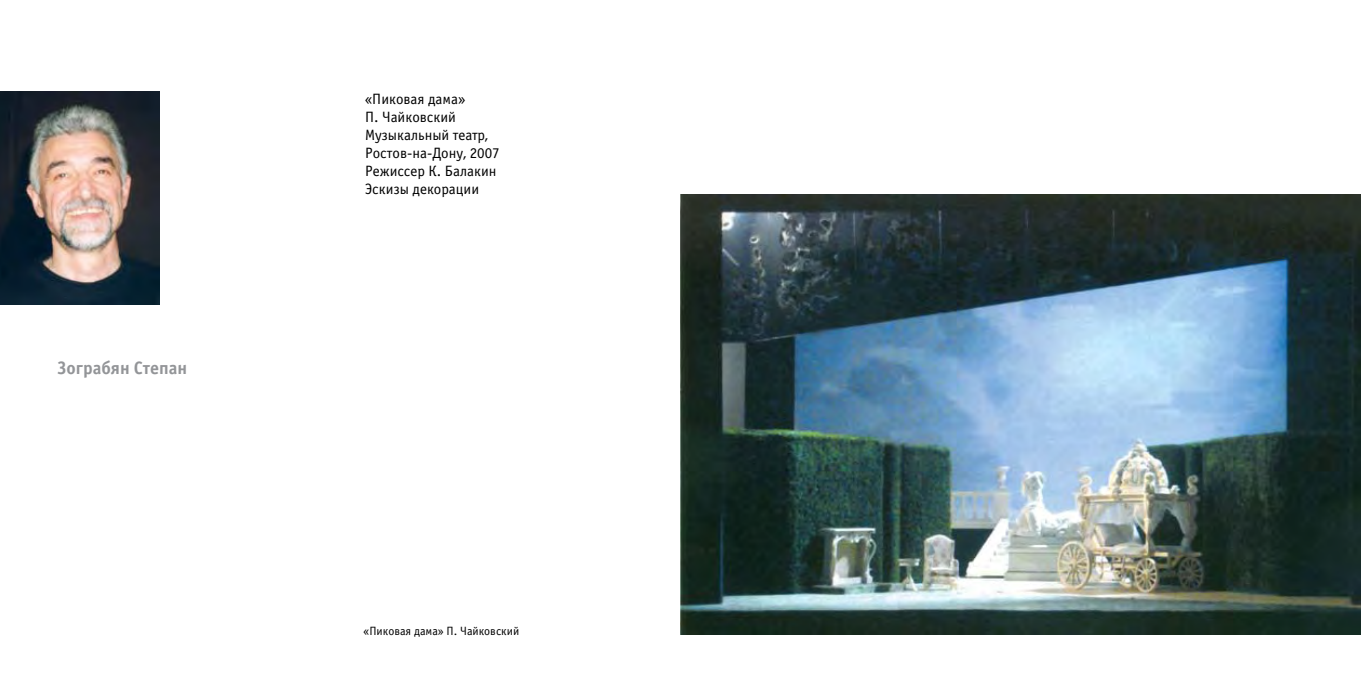
<style>
.page{position:relative;width:1361px;height:681px;background:#fff}
.page>*{position:absolute;margin:0;border:0;box-sizing:border-box;transform-origin:0 0}
.t1{font:700 18px "Officina Sans C";color:#939598}
.t2{font:15px/18px "Officina Sans C";color:#000}
.t3{font:12px "Officina Sans C";color:#000}
</style>
<div class="page">
<img style="left:0;top:92px;width:159px;height:212px">
<img style="left:680px;top:194px;width:681px;height:440px">
<p class="t1" style="left:57px;top:357px;width:131px">Зограбян Степан</p>
<p class="t2" style="left:365px;top:90px;width:136px">«Пиковая дама»<br>П. Чайковский<br>Музыкальный театр,<br>Ростов-на-Дону, 2007<br>Режиссер К. Балакин<br>Эскизы декорации</p>
<p class="t3" style="left:364px;top:623px;width:157px">«Пиковая дама» П. Чайковский</p>
</div>
